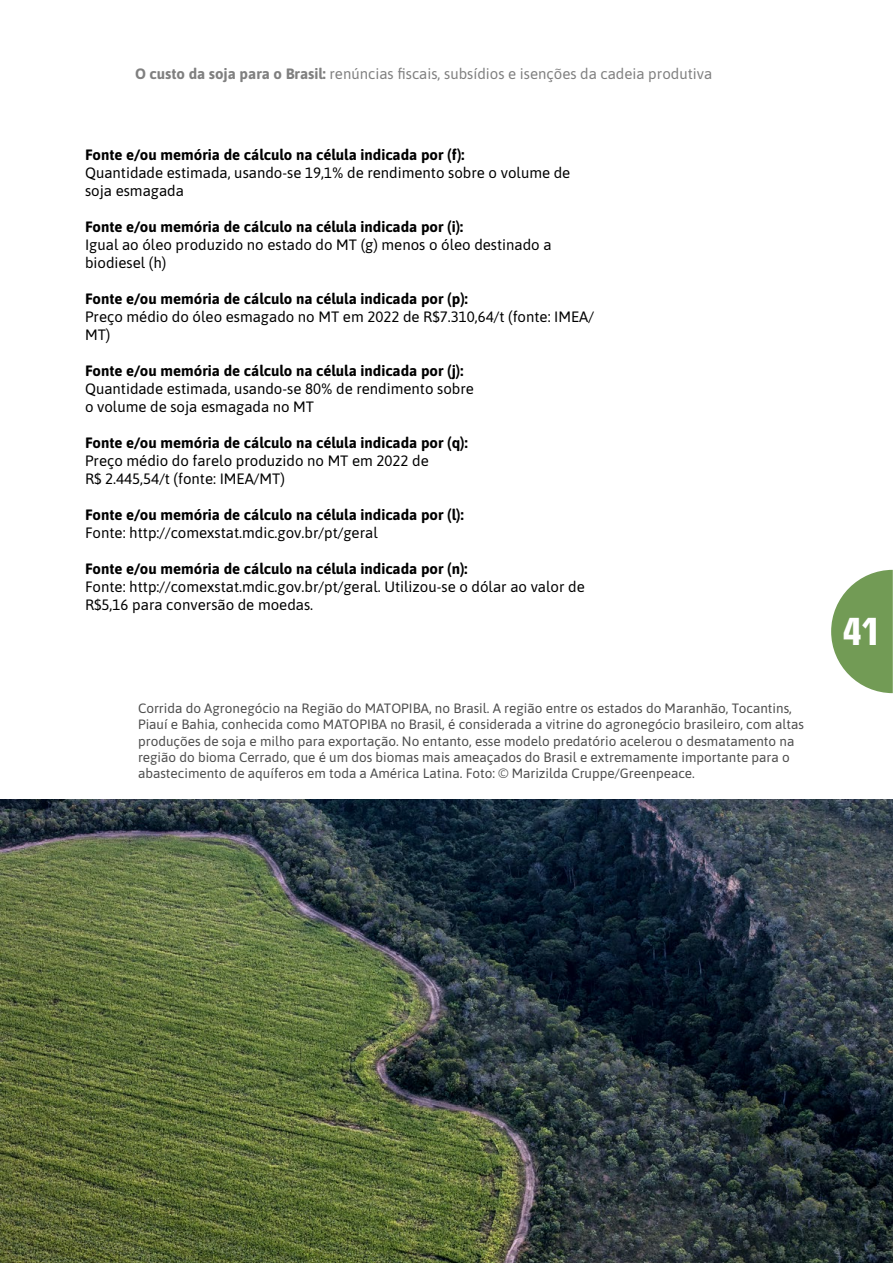
<style>
.page{position:relative;width:893px;height:1263px;background:#fff}
.page>*{position:absolute;margin:0;border:0;box-sizing:border-box;transform-origin:0 0}
.t1{font:700 condensed 37.5px "Eurostile LT Std";color:#fff}
.t2{font:15px/18px "Asap";color:#000}
.t3{font:700 15px "Asap";color:#000}
.t4{font:15px "Asap";color:#808080}
.t5{font:13.5px/16.2px "Asap";color:#4d4d4d}
.s1{font-weight:700}
</style>
<div class="page">
<svg style="left:831px;top:570px;width:62px;height:123px"></svg>
<img style="left:0;top:799px;width:893px;height:464px">
<p class="t4" style="left:135px;top:63px;width:579px"><span class="s1">O custo da soja para o Brasil:</span> renúncias fiscais, subsídios e isenções da cadeia produtiva</p>
<p class="t3" style="left:85px;top:144px;width:381px">Fonte e/ou memória de cálculo na célula indicada por (f):</p>
<p class="t2" style="left:85px;top:163px;width:487px">Quantidade estimada, usando-se 19,1% de rendimento sobre o volume de soja esmagada</p>
<p class="t3" style="left:85px;top:216px;width:380px">Fonte e/ou memória de cálculo na célula indicada por (i):</p>
<p class="t2" style="left:85px;top:235px;width:468px">Igual ao óleo produzido no estado do MT (g) menos o óleo destinado a biodiesel (h)</p>
<p class="t3" style="left:85px;top:288px;width:384px">Fonte e/ou memória de cálculo na célula indicada por (p):</p>
<p class="t2" style="left:85px;top:307px;width:510px">Preço médio do óleo esmagado no MT em 2022 de R$7.310,64/t (fonte: IMEA/<br>MT)</p>
<p class="t3" style="left:85px;top:360px;width:380px">Fonte e/ou memória de cálculo na célula indicada por (j):</p>
<p class="t2" style="left:85px;top:379px;width:390px">Quantidade estimada, usando-se 80% de rendimento sobre o volume de soja esmagada no MT</p>
<p class="t3" style="left:85px;top:432px;width:384px">Fonte e/ou memória de cálculo na célula indicada por (q):</p>
<p class="t2" style="left:85px;top:451px;width:345px">Preço médio do farelo produzido no MT em 2022 de<br>R$ 2.445,54/t (fonte: IMEA/MT)</p>
<p class="t3" style="left:85px;top:504px;width:380px">Fonte e/ou memória de cálculo na célula indicada por (l):</p>
<p class="t2" style="left:85px;top:523px;width:294px">Fonte: http://comexstat.mdic.gov.br/pt/geral</p>
<p class="t3" style="left:85px;top:558px;width:384px">Fonte e/ou memória de cálculo na célula indicada por (n):</p>
<p class="t2" style="left:85px;top:577px;width:501px">Fonte: http://comexstat.mdic.gov.br/pt/geral. Utilizou-se o dólar ao valor de<br>R$5,16 para conversão de moedas.</p>
<p class="t5" style="left:138px;top:700px;width:668px">Corrida do Agronegócio na Região do MATOPIBA, no Brasil. A região entre os estados do Maranhão, Tocantins, Piauí e Bahia, conhecida como MATOPIBA no Brasil, é considerada a vitrine do agronegócio brasileiro, com altas produções de soja e milho para exportação. No entanto, esse modelo predatório acelerou o desmatamento na região do bioma Cerrado, que é um dos biomas mais ameaçados do Brasil e extremamente importante para o abastecimento de aquíferos em toda a América Latina. Foto: © Marizilda Cruppe/Greenpeace.</p>
<h1 class="t1" style="left:843px;top:609px;width:39px">41</h1>
</div>
